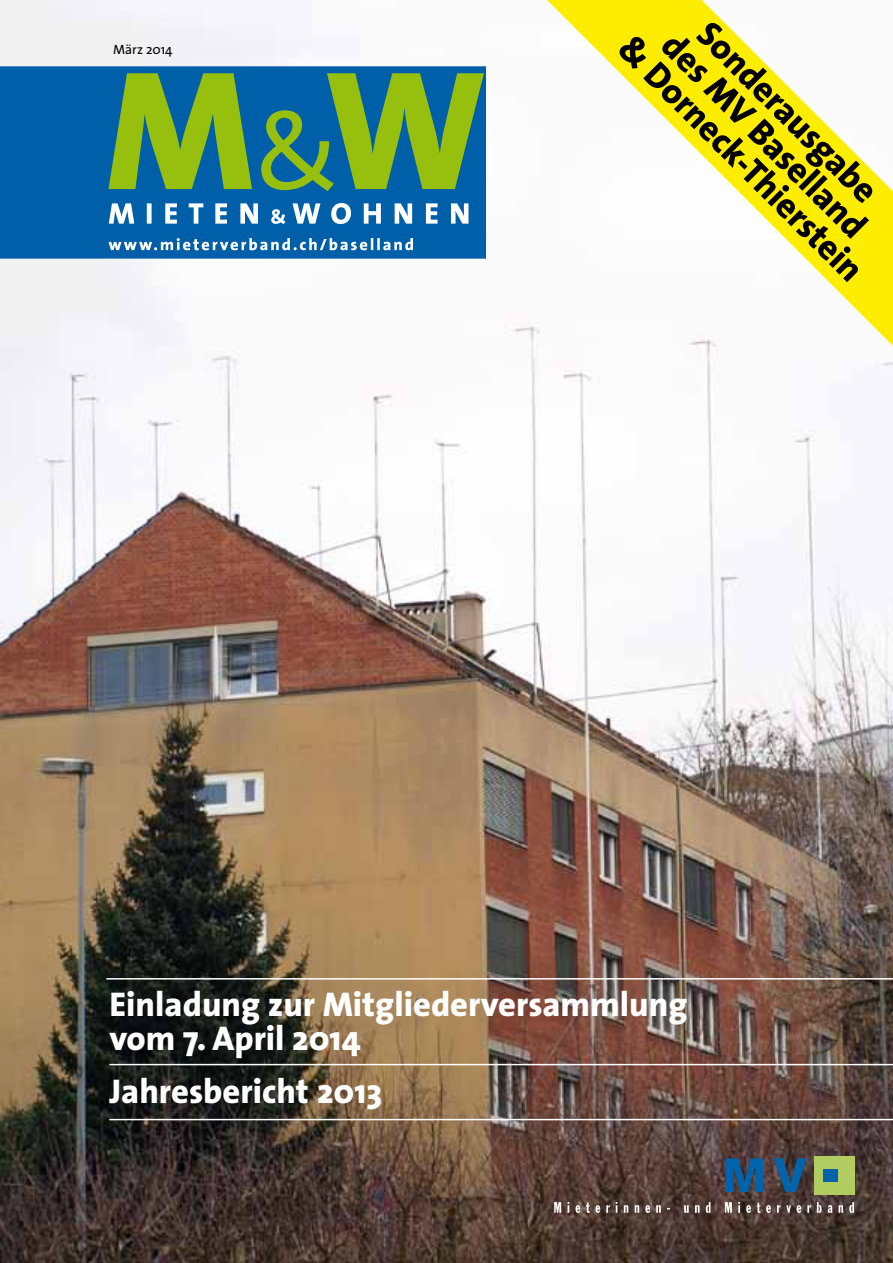
<style>
.page{position:relative;width:893px;height:1263px;background:#fff}
.page>*{position:absolute;margin:0;border:0;box-sizing:border-box;transform-origin:0 0}
.t1{font:800 171.45px "The Sans";color:#97bf0d}
.t2{font:800 36px/66px "The Sans";color:#000;text-align:center}
.t3{font:800 34.5px/34.5px "The Sans";color:#fff}
.t4{font:13.5px "The Sans";color:#000}
.s1{font-weight:400;font-size:106.35px}
</style>
<div class="page">
<img style="left:0;top:0;width:893px;height:1263px">
<svg style="left:554px;top:1202px;width:300px;height:11px"></svg>
<div style="left:814px;top:1156px;width:41px;height:38px;background:#b1cd61"></div>
<svg style="left:725px;top:1158px;width:38px;height:34px"></svg>
<svg style="left:774px;top:1158px;width:33px;height:34px"></svg>
<div style="left:823px;top:1169px;width:14px;height:12px;background:#0064ad"></div>
<hr style="left:106px;top:978px;width:787px;height:1px;background:#fff">
<hr style="left:109px;top:1064px;width:784px;height:1px;background:#fff">
<svg style="left:547px;top:0;width:346px;height:346px"></svg>
<hr style="left:109px;top:1119px;width:784px;height:1px;background:#fff">
<svg style="left:0;top:236px;width:486px;height:23px"></svg>
<div style="left:0;top:66px;width:486px;height:170px;background:#005fa9"></div>
<p class="t4" style="left:113px;top:39px;width:61px">März 2014</p>
<h1 class="t1" style="left:105px;top:-13px;width:383px">M<span class="s1">&amp;</span>W</h1>
<p class="t2" style="left:695px;top:-28px;width:331px;rotate:45deg">Sonderausgabe<br>&amp; Dorneck-Thierstein</p>
<p class="t2" style="left:692px;top:15px;width:274px;rotate:45deg">des MV Baselland</p>
<p class="t3" style="left:109px;top:986px;width:579px">Einladung zur Mitgliederversammlung vom 7. April 2014</p>
<p class="t3" style="left:109px;top:1073px;width:274px">Jahresbericht 2013</p>
</div>
